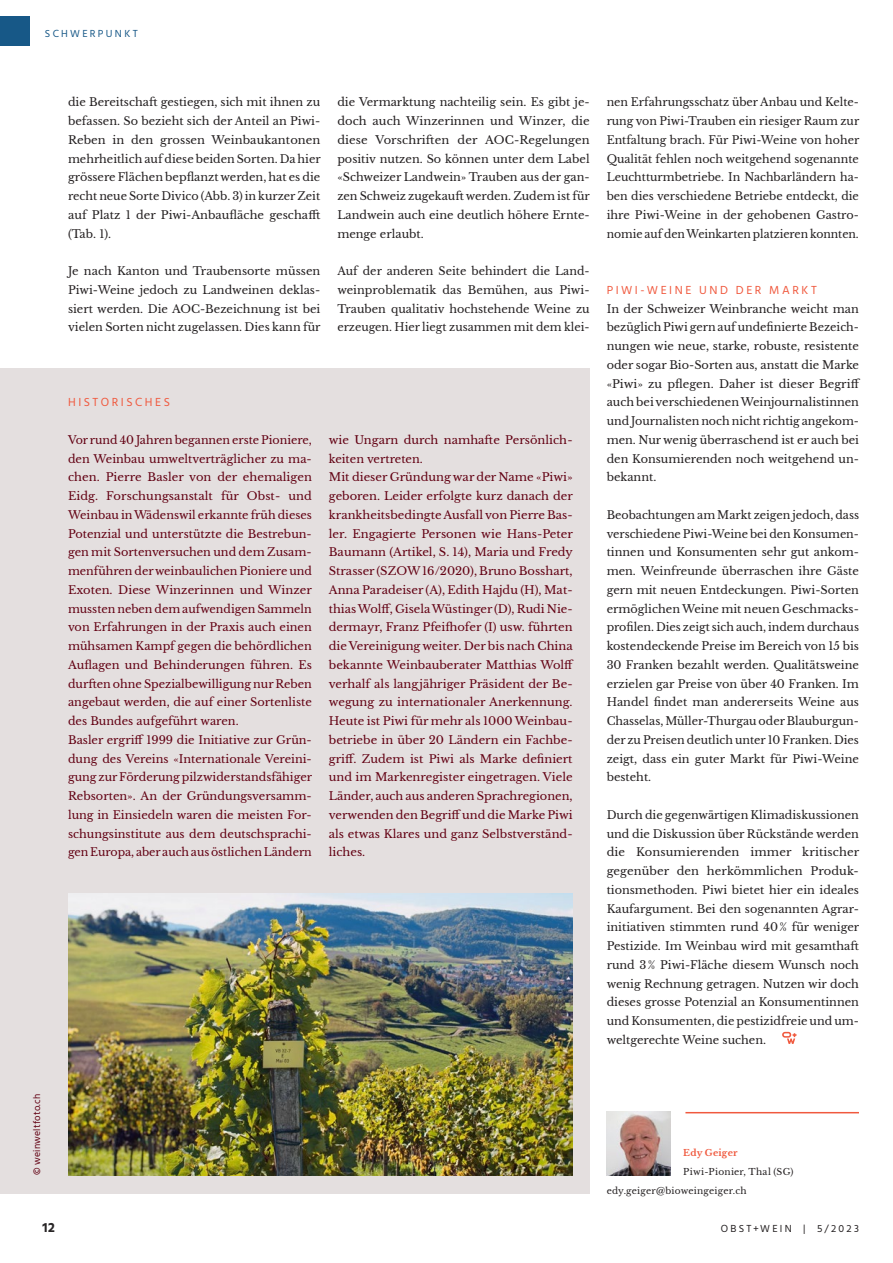
<style>
.page{position:relative;width:893px;height:1263px;background:#fff}
.page>*{position:absolute;margin:0;border:0;box-sizing:border-box;transform-origin:0 0}
.t1{font:700 13.5px "Hind";color:#282526}
.t2{font:12px "Hind";letter-spacing:.21em;color:#f0593e}
.t3{font:11.25px/18.8px "Libre Baskerville";color:#231f20;text-align:justify}
.t4{font:11.25px/18.8px "Libre Baskerville";color:#620012}
.t5{font:10.5px "Hind";letter-spacing:.215em;color:#231f20}
.t6{font:10.5px "Hind";letter-spacing:.215em;color:#175887}
.t7{font:9.75px "Hind";letter-spacing:.02em;color:#620012}
.t8{font:9px/18.8px "Libre Baskerville";letter-spacing:.025em;color:#231f20}
.t9{font:700 9px "Libre Baskerville";letter-spacing:.02em;color:#f0593e}
</style>
<div class="page">
<div style="left:0;top:16px;width:30px;height:30px;background:#175887"></div>
<svg style="left:782px;top:1032px;width:14px;height:12px"></svg>
<hr style="left:685px;top:1112px;width:174px;height:1px;background:#f0593e">
<img style="left:607px;top:1111px;width:63px;height:64px">
<div style="left:0;top:369px;width:590px;height:825px;background:#e4dfdf"></div>
<img style="left:68px;top:894px;width:505px;height:281px">
<p class="t6" style="left:45px;top:27px;width:95px">SCHWERPUNKT</p>
<p class="t7" style="left:31px;top:1175px;width:83px;rotate:-90deg">© weinweltfoto.ch</p>
<p class="t3" style="left:68px;top:93px;width:254px">die Bereitschaft gestiegen, sich mit ihnen zu befassen. So bezieht sich der Anteil an Piwi-Reben in den grossen Weinbaukantonen mehrheitlich auf diese beiden Sorten. Da hier grössere Flächen bepflanzt werden, hat es die recht neue Sorte Divico (Abb. 3) in kurzer Zeit auf Platz 1 der Piwi-Anbaufläche geschafft (Tab. 1).</p>
<p class="t3" style="left:68px;top:262px;width:254px">Je nach Kanton und Traubensorte müssen Piwi-Weine jedoch zu Landweinen deklas&shy;siert werden. Die AOC-Bezeichnung ist bei vielen Sorten nicht zugelassen. Dies kann für</p>
<p class="t3" style="left:337px;top:93px;width:254px">die Vermarktung nachteilig sein. Es gibt je&shy;doch auch Winzerinnen und Winzer, die diese Vorschriften der AOC-Regelungen positiv nutzen. So können unter dem Label «Schweizer Landwein» Trauben aus der gan&shy;zen Schweiz zugekauft werden. Zudem ist für Landwein auch eine deutlich höhere Ernte&shy;menge erlaubt.</p>
<p class="t3" style="left:337px;top:262px;width:254px">Auf der anderen Seite behindert die Land&shy;weinproblematik das Bemühen, aus Piwi-Trauben qualitativ hochstehende Weine zu erzeugen. Hier liegt zusammen mit dem klei-</p>
<p class="t2" style="left:68px;top:395px;width:104px">HISTORISCHES</p>
<p class="t4" style="left:68px;top:430px;width:246px">Vor rund 40 Jahren begannen erste Pioniere, den Weinbau umweltverträglicher zu ma&shy;chen. Pierre Basler von der ehemaligen Eidg. Forschungsanstalt für Obst- und Weinbau in Wädenswil erkannte früh dieses Potenzial und unterstützte die Bestrebun&shy;gen mit Sortenversuchen und dem Zusam&shy;menführen der weinbaulichen Pioniere und Exoten. Diese Winzerinnen und Winzer mussten neben dem aufwendigen Sammeln von Erfahrungen in der Praxis auch einen mühsamen Kampf gegen die behördlichen Auflagen und Behinderungen führen. Es durften ohne Spezialbewilligung nur Reben angebaut werden, die auf einer Sortenliste des Bundes aufgeführt waren.<br>Basler ergriff 1999 die Initiative zur Grün&shy;dung des Vereins «Internationale Vereini&shy;gung zur Förderung pilzwiderstandsfähiger Rebsorten». An der Gründungsversamm&shy;lung in Einsiedeln waren die meisten For&shy;schungsinstitute aus dem deutschsprachi&shy;gen Europa, aber auch aus östlichen Ländern</p>
<p class="t4" style="left:329px;top:430px;width:246px">wie Ungarn durch namhafte Persönlich&shy;keiten vertreten.<br>Mit dieser Gründung war der Name «Piwi» geboren. Leider erfolgte kurz danach der krankheitsbedingte Ausfall von Pierre Bas&shy;ler. Engagierte Personen wie Hans-Peter Baumann (Artikel, S. 14), Maria und Fredy Strasser (SZOW 16/2020), Bruno Bosshart, Anna Paradeiser (A), Edith Hajdu (H), Mat&shy;thias Wolff, Gisela Wüstinger (D), Rudi Nie&shy;dermayr, Franz Pfeifhofer (I) usw. führten die Vereinigung weiter. Der bis nach China bekannte Weinbauberater Matthias Wolff verhalf als langjähriger Präsident der Be&shy;wegung zu internationaler Anerkennung.<br>Heute ist Piwi für mehr als 1000 Weinbau&shy;betriebe in über 20 Ländern ein Fachbe&shy;griff. Zudem ist Piwi als Marke definiert und im Markenregister eingetragen. Viele Länder, auch aus anderen Sprachregionen, verwenden den Begriff und die Marke Piwi als etwas Klares und ganz Selbstverständ&shy;liches.</p>
<p class="t3" style="left:607px;top:93px;width:254px">nen Erfahrungsschatz über Anbau und Kelte&shy;rung von Piwi-Trauben ein riesiger Raum zur Entfaltung brach. Für Piwi-Weine von hoher Qualität fehlen noch weitgehend sogenannte Leuchtturmbetriebe. In Nachbarländern ha&shy;ben dies verschiedene Betriebe entdeckt, die ihre Piwi-Weine in der gehobenen Gastro&shy;nomie auf den Weinkarten platzieren konnten.</p>
<p class="t2" style="left:607px;top:283px;width:212px">PIWI-WEINE UND DER MARKT</p>
<p class="t3" style="left:607px;top:299px;width:255px">In der Schweizer Weinbranche weicht man bezüglich Piwi gern auf undefinierte Bezeich&shy;nungen wie neue, starke, robuste, resistente oder sogar Bio-Sorten aus, anstatt die Marke «Piwi» zu pflegen. Daher ist dieser Begriff auch bei verschiedenen Weinjournalistinnen und Journalisten noch nicht richtig angekom&shy;men. Nur wenig überraschend ist er auch bei den Konsumierenden noch weitgehend un&shy;bekannt.</p>
<p class="t3" style="left:607px;top:505px;width:254px">Beobachtungen am Markt zeigen jedoch, dass verschiedene Piwi-Weine bei den Konsumen&shy;tinnen und Konsumenten sehr gut ankom&shy;men. Weinfreunde überraschen ihre Gäste gern mit neuen Entdeckungen. Piwi-Sorten ermöglichen Weine mit neuen Geschmacks&shy;profilen. Dies zeigt sich auch, indem durchaus kostendeckende Preise im Bereich von 15 bis 30 Franken bezahlt werden. Qualitätsweine erzielen gar Preise von über 40 Franken. Im Handel findet man andererseits Weine aus Chasselas, Müller-Thurgau oder Blauburgun&shy;der zu Preisen deutlich unter 10 Franken. Dies zeigt, dass ein guter Markt für Piwi-Weine besteht.</p>
<p class="t3" style="left:607px;top:805px;width:254px">Durch die gegenwärtigen Klimadiskussionen und die Diskussion über Rückstände werden die Konsumierenden immer kritischer gegenüber den herkömmlichen Produk&shy;tionsmethoden. Piwi bietet hier ein ideales Kaufargument. Bei den sogenannten Agrar&shy;initiativen stimmten rund 40% für weniger Pestizide. Im Weinbau wird mit gesamthaft rund 3% Piwi-Fläche diesem Wunsch noch wenig Rechnung getragen. Nutzen wir doch dieses grosse Potenzial an Konsumentinnen und Konsumenten, die pestizidfreie und um&shy;weltgerechte Weine suchen.</p>
<p class="t9" style="left:683px;top:1148px;width:56px">Edy Geiger</p>
<p class="t8" style="left:607px;top:1163px;width:188px;text-indent:77px">Piwi-Pionier, Thal (SG) edy.geiger@bioweingeiger.ch</p>
<p class="t1" style="left:43px;top:1219px;width:14px">12</p>
<p class="t5" style="left:721px;top:1222px;width:140px">OBST+WEIN | 5/2023</p>
</div>
